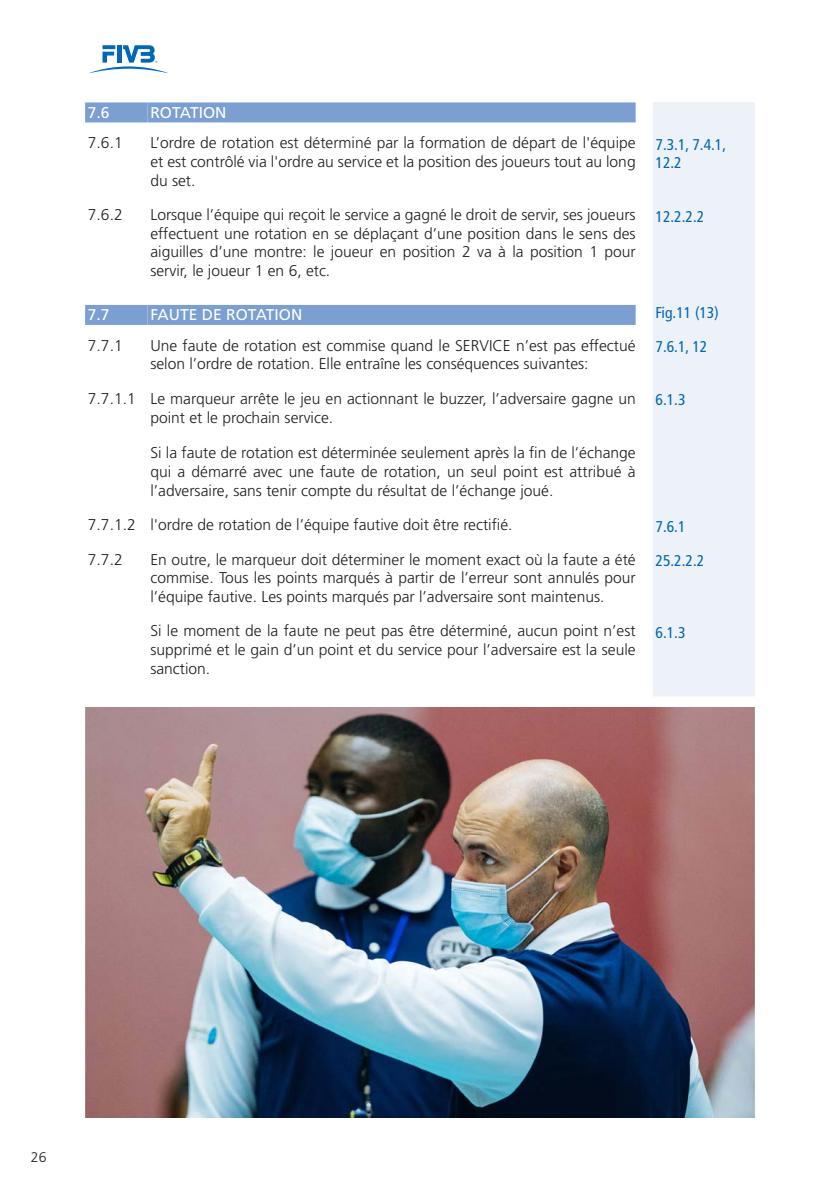
<style>
.page{position:relative;width:840px;height:1191px;background:#fff}
.page>*{position:absolute;margin:0;border:0;box-sizing:border-box;transform-origin:0 0}
.t1{font:300 15.6px/18.8px "Frutiger LT Std";color:#231f20;text-align:justify}
.t2{font:condensed 15.6px/18px "Frutiger";color:#0168b3}
.t3{font:15.6px "Frutiger LT Std";color:#fff}
.t4{font:300 14px "Frutiger LT Std";color:#231f20}
</style>
<div class="page">
<div style="left:653px;top:102px;width:101px;height:594px;background:#edf1f8"></div>
<div style="left:85px;top:102px;width:62px;height:20px;background:#7c9fd2"></div>
<div style="left:147px;top:102px;width:488px;height:20px;background:#7c9fd2"></div>
<div style="left:85px;top:305px;width:62px;height:20px;background:#7c9fd2"></div>
<div style="left:147px;top:305px;width:488px;height:20px;background:#7c9fd2"></div>
<img style="left:85px;top:707px;width:669px;height:410px">
<svg style="left:89px;top:45px;width:78px;height:28px"></svg>
<p class="t3" style="left:88px;top:103px;width:23px">7.6</p>
<p class="t3" style="left:150px;top:103px;width:78px">ROTATION</p>
<p class="t1" style="left:88px;top:134px;width:36px">7.6.1</p>
<p class="t1" style="left:150px;top:134px;width:486px">L’ordre de rotation est déterminé par la formation de départ de l'équipe et est contrôlé via l'ordre au service et la position des joueurs tout au long du set.</p>
<p class="t2" style="left:655px;top:136px;width:72px">7.3.1, 7.4.1,<br>12.2</p>
<p class="t1" style="left:88px;top:205px;width:36px">7.6.2</p>
<p class="t1" style="left:150px;top:205px;width:486px">Lorsque l’équipe qui reçoit le service a gagné le droit de servir, ses joueurs effectuent une rotation en se déplaçant d’une position dans le sens des aiguilles d’une montre: le joueur en position 2 va à la position 1 pour servir, le joueur 1 en 6, etc.</p>
<p class="t2" style="left:655px;top:207px;width:50px">12.2.2.2</p>
<p class="t3" style="left:88px;top:306px;width:23px">7.7</p>
<p class="t3" style="left:150px;top:306px;width:153px">FAUTE DE ROTATION</p>
<p class="t2" style="left:655px;top:304px;width:65px">Fig.11 (13)</p>
<p class="t1" style="left:88px;top:336px;width:36px">7.7.1</p>
<p class="t1" style="left:150px;top:336px;width:486px">Une faute de rotation est commise quand le SERVICE n’est pas effectué selon l’ordre de rotation. Elle entraîne les conséquences suivantes:</p>
<p class="t2" style="left:655px;top:338px;width:53px">7.6.1, 12</p>
<p class="t1" style="left:150px;top:389px;width:486px;text-indent:-62px">7.7.1.1 Le marqueur arrête le jeu en actionnant le buzzer, l’adversaire gagne un point et le prochain service.</p>
<p class="t1" style="left:150px;top:444px;width:486px">Si la faute de rotation est déterminée seulement après la fin de l’échange qui a démarré avec une faute de rotation, un seul point est attribué à l’adversaire, sans tenir compte du résultat de l’échange joué.</p>
<p class="t2" style="left:655px;top:391px;width:31px">6.1.3</p>
<p class="t1" style="left:88px;top:515px;width:426px">7.7.1.2 l'ordre de rotation de l’équipe fautive doit être rectifié.</p>
<p class="t2" style="left:655px;top:517px;width:31px">7.6.1</p>
<p class="t1" style="left:88px;top:550px;width:36px">7.7.2</p>
<p class="t1" style="left:150px;top:550px;width:486px">En outre, le marqueur doit déterminer le moment exact où la faute a été commise. Tous les points marqués à partir de l’erreur sont annulés pour l’équipe fautive. Les points marqués par l’adversaire sont maintenus.</p>
<p class="t2" style="left:655px;top:552px;width:50px">25.2.2.2</p>
<p class="t1" style="left:150px;top:622px;width:486px">Si le moment de la faute ne peut pas être déterminé, aucun point n’est supprimé et le gain d’un point et du service pour l’adversaire est la seule sanction.</p>
<p class="t2" style="left:655px;top:624px;width:31px">6.1.3</p>
<p class="t4" style="left:31px;top:1149px;width:17px">26</p>
</div>
